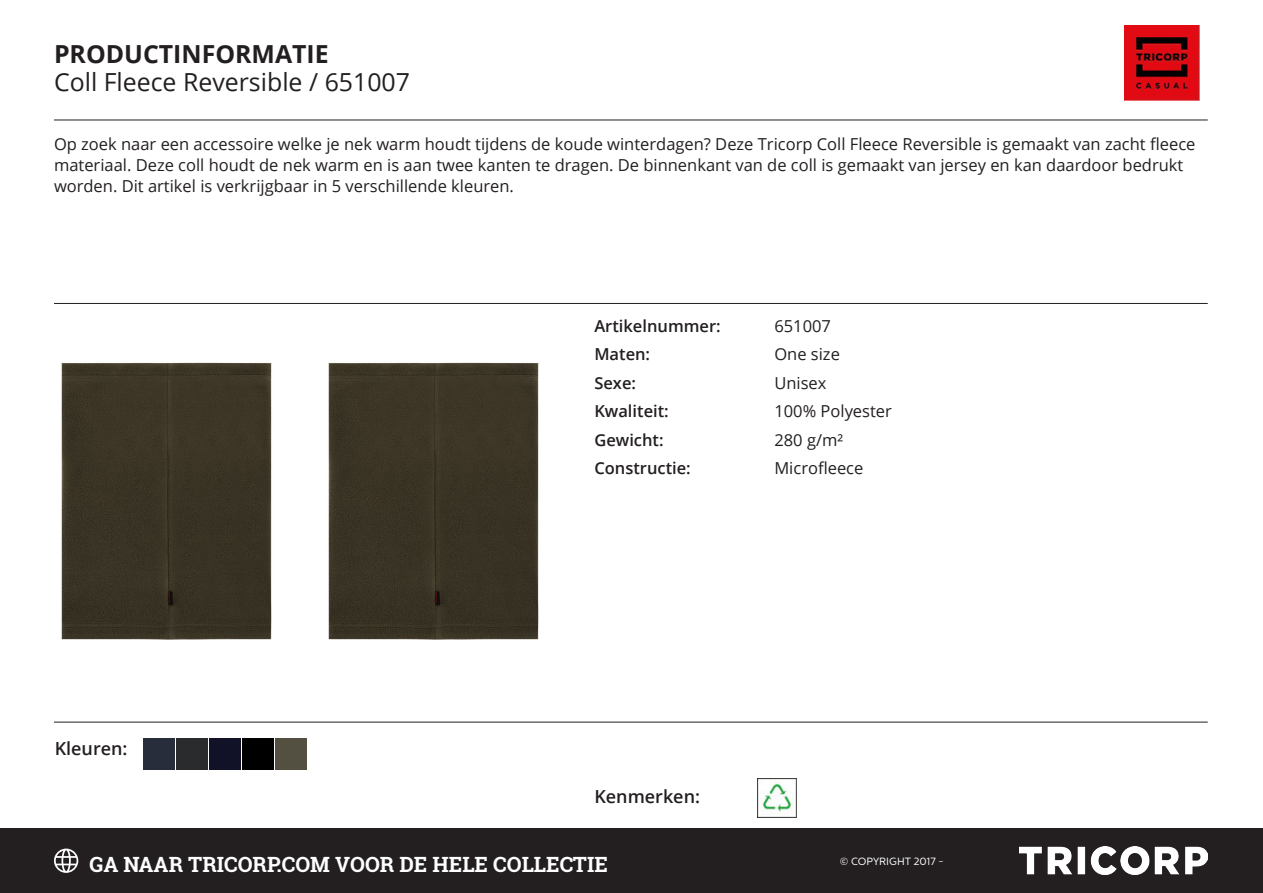
<style>
.page{position:relative;width:1263px;height:893px;background:#fff}
.page>*{position:absolute;margin:0;border:0;box-sizing:border-box;transform-origin:0 0}
.t1{font:24.9px "Open Sans";color:#231f20}
.t2{font:700 24.9px "Open Sans";color:#231f20}
.t3{font:700 21px "Roboto Slab";color:#fff}
.t4{font:600 18px "Open Sans";color:#231f20}
.Kenmerken{font:16.5px/21px "Open Sans";color:#231f20}
.Kenmerk{font:600 16.5px "Open Sans";color:#231f20}
.Kenmerk-2{font:16.5px "Open Sans";color:#231f20}
.t5{font:10.5px "Centrale Sans";color:#fff}
</style>
<div class="page">
<img style="left:1124px;top:26px;width:75px;height:74px">
<div style="left:61px;top:362px;width:211px;height:278px;background:#3a3425"></div>
<div style="left:328px;top:362px;width:211px;height:278px;background:#3a3425"></div>
<img style="left:757px;top:778px;width:39px;height:39px">
<img style="left:143px;top:738px;width:31px;height:31px">
<img style="left:176px;top:738px;width:31px;height:31px">
<img style="left:209px;top:738px;width:31px;height:31px">
<img style="left:242px;top:738px;width:31px;height:31px">
<img style="left:276px;top:738px;width:31px;height:31px">
<hr style="left:54px;top:120px;width:1154px;height:1px;background:#231f20">
<hr style="left:54px;top:303px;width:1154px;height:1px;background:#231f20">
<hr style="left:54px;top:722px;width:1154px;height:1px;background:#231f20">
<div style="left:0;top:828px;width:1263px;height:65px;background:#231f20"></div>
<svg style="left:54px;top:849px;width:24px;height:24px"></svg>
<img style="left:1020px;top:847px;width:188px;height:28px">
<p class="t2" style="left:54px;top:36px;width:276px">PRODUCTINFORMATIE</p>
<p class="t1" style="left:54px;top:65px;width:357px">Coll Fleece Reversible / 651007</p>
<p class="Kenmerken" style="left:54px;top:133px;width:1143px">Op zoek naar een accessoire welke je nek warm houdt tijdens de koude winterdagen? Deze Tricorp Coll Fleece Reversible is gemaakt van zacht fleece materiaal. Deze coll houdt de nek warm en is aan twee kanten te dragen. De binnenkant van de coll is gemaakt van jersey en kan daardoor bedrukt worden. Dit artikel is verkrijgbaar in 5 verschillende kleuren.</p>
<p class="t4" style="left:55px;top:736px;width:74px">Kleuren:</p>
<p class="Kenmerk" style="left:594px;top:314px;width:128px">Artikelnummer:</p>
<p class="Kenmerk-2" style="left:774px;top:314px;width:58px">651007</p>
<p class="Kenmerk" style="left:594px;top:343px;width:57px">Maten:</p>
<p class="Kenmerk-2" style="left:774px;top:343px;width:67px">One size</p>
<p class="Kenmerk" style="left:594px;top:371px;width:43px">Sexe:</p>
<p class="Kenmerk-2" style="left:774px;top:371px;width:54px">Unisex</p>
<p class="Kenmerk" style="left:594px;top:400px;width:76px">Kwaliteit:</p>
<p class="Kenmerk-2" style="left:774px;top:400px;width:119px">100% Polyester</p>
<p class="Kenmerk" style="left:594px;top:428px;width:71px">Gewicht:</p>
<p class="Kenmerk-2" style="left:774px;top:428px;width:70px">280 g/m²</p>
<p class="Kenmerk" style="left:594px;top:457px;width:98px">Constructie:</p>
<p class="Kenmerk-2" style="left:774px;top:457px;width:91px">Microfleece</p>
<p class="t4" style="left:594px;top:784px;width:107px">Kenmerken:</p>
<p class="t3" style="left:90px;top:850px;width:520px">GA NAAR TRICORP.COM VOOR DE HELE COLLECTIE</p>
<p class="t5" style="left:840px;top:855px;width:106px">© COPYRIGHT 2017 -</p>
</div>
